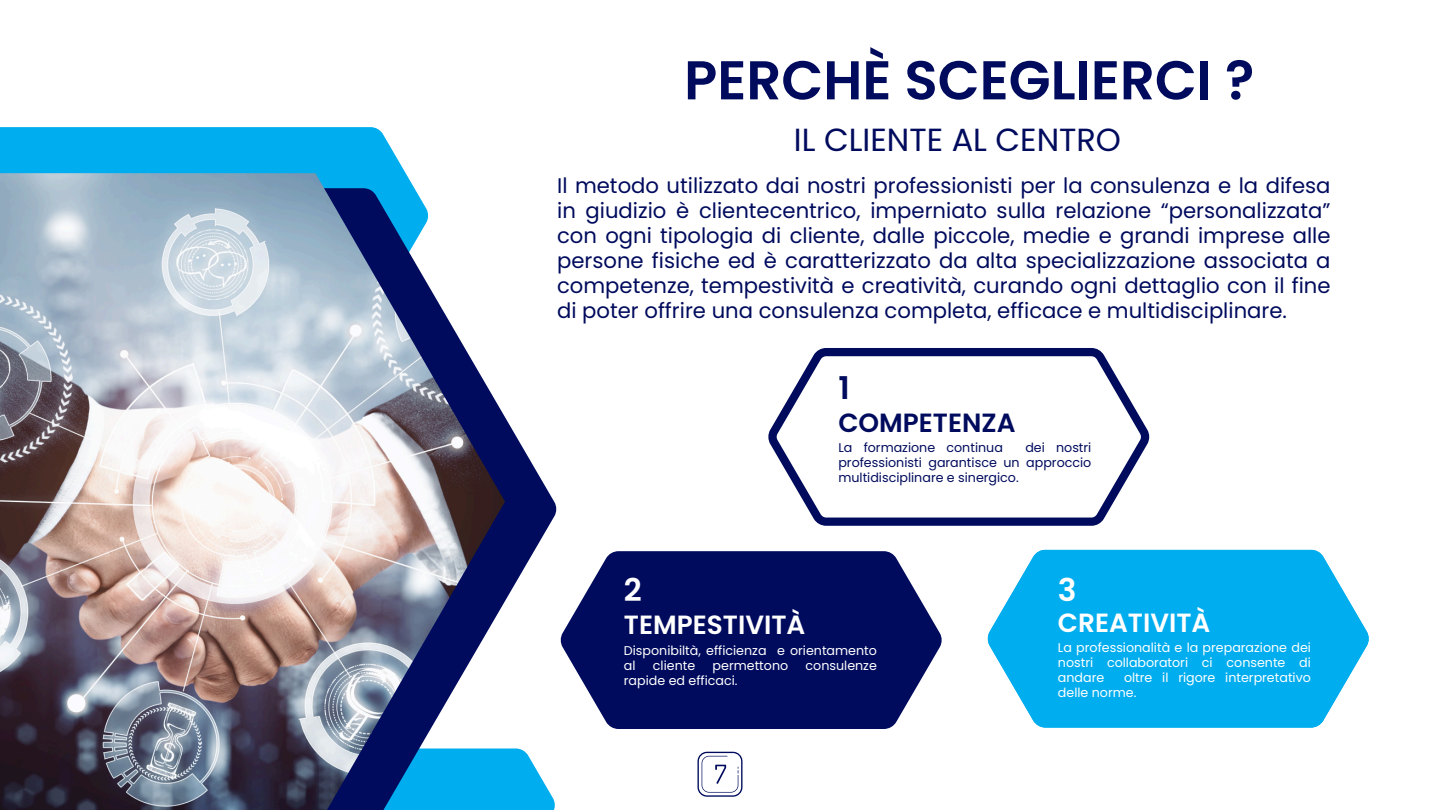
<style>
.page{position:relative;width:1440px;height:810px;background:#fff}
.page>*{position:absolute;margin:0;border:0;box-sizing:border-box;transform-origin:0 0}
.t1{font:600 54.6px "Poppins";color:#000b5d}
.t2{font:32px "Poppins";color:#000b5d}
.t3{font:600 31.3px "Poppins";color:#fff}
.t4{font:600 31.3px "Poppins";color:#000b5d}
.t5{font:600 26.3px "Poppins";color:#fff}
.t6{font:600 26.3px "Poppins";color:#000b5d}
.t7{font:21.2px/25.1px "Poppins";color:#000b5d;text-align:justify}
.t8{font:12.7px/15px "Poppins";color:#fff}
.t9{font:12.7px/15px "Poppins";color:#000b5d;text-align:justify}
</style>
<div class="page">
<svg style="left:768px;top:348px;width:382px;height:178px"></svg>
<div style="left:0;top:127px;width:406px;height:46px;background:#00adef"></div>
<svg style="left:505px;top:417px;width:52px;height:393px"></svg>
<img style="left:0;top:173px;width:505px;height:637px">
<svg style="left:561px;top:551px;width:381px;height:178px;background:#202971"></svg>
<svg style="left:987px;top:550px;width:382px;height:178px;background:#20b7f1"></svg>
<svg style="left:698px;top:752px;width:44px;height:45px"></svg>
<h3 class="t1" style="left:684px;top:42px;width:572px">PERCHÈ SCEGLIERCI ?</h3>
<p class="t2" style="left:794px;top:118px;width:329px">IL CLIENTE AL CENTRO</p>
<h1 class="t7" style="left:557px;top:173px;width:775px">Il metodo utilizzato dai nostri professionisti per la consulenza e la difesa in giudizio è clientecentrico, imperniato sulla relazione “personalizzata” con ogni tipologia di cliente, dalle piccole, medie e grandi imprese alle persone fisiche ed è caratterizzato da alta specializzazione associata a competenze, tempestività e creatività, curando ogni dettaglio con il fine di poter offrire una consulenza completa, efficace e multidisciplinare.</h1>
<h2 class="t4" style="left:838px;top:366px;width:13px">1</h2>
<p class="t6" style="left:838px;top:405px;width:179px">COMPETENZA</p>
<h4 class="t9" style="left:838px;top:440px;width:166px">La formazione continua</h4>
<h4 class="t9" style="left:838px;top:440px;width:254px;text-indent:187px">dei nostri professionisti garantisce un approccio multidisciplinare e sinergico.</h4>
<p class="t3" style="left:624px;top:568px;width:19px">2</p>
<h3 class="t3" style="left:1058px;top:568px;width:20px">3</h3>
<p class="t5" style="left:1058px;top:604px;width:154px">CREATIVITÀ</p>
<p class="t8" style="left:1058px;top:640px;width:254px;text-align:justify">La professionalità e la preparazione dei nostri collaboratori ci consente di andare</p>
<h3 class="t5" style="left:624px;top:606px;width:183px">TEMPESTIVITÀ</h3>
<p class="t8" style="left:624px;top:643px;width:254px">Disponibiltà, efficienza e orientamento al</p>
<p class="t8" style="left:653px;top:658px;width:44px">cliente</p>
<p class="t8" style="left:713px;top:658px;width:77px">permettono</p>
<p class="t8" style="left:806px;top:658px;width:73px">consulenze</p>
<p class="t8" style="left:624px;top:673px;width:115px">rapide ed efficaci.</p>
<p class="t8" style="left:1058px;top:670px;width:254px;text-indent:66px">oltre il rigore interpretativo delle norme.</p>
</div>
